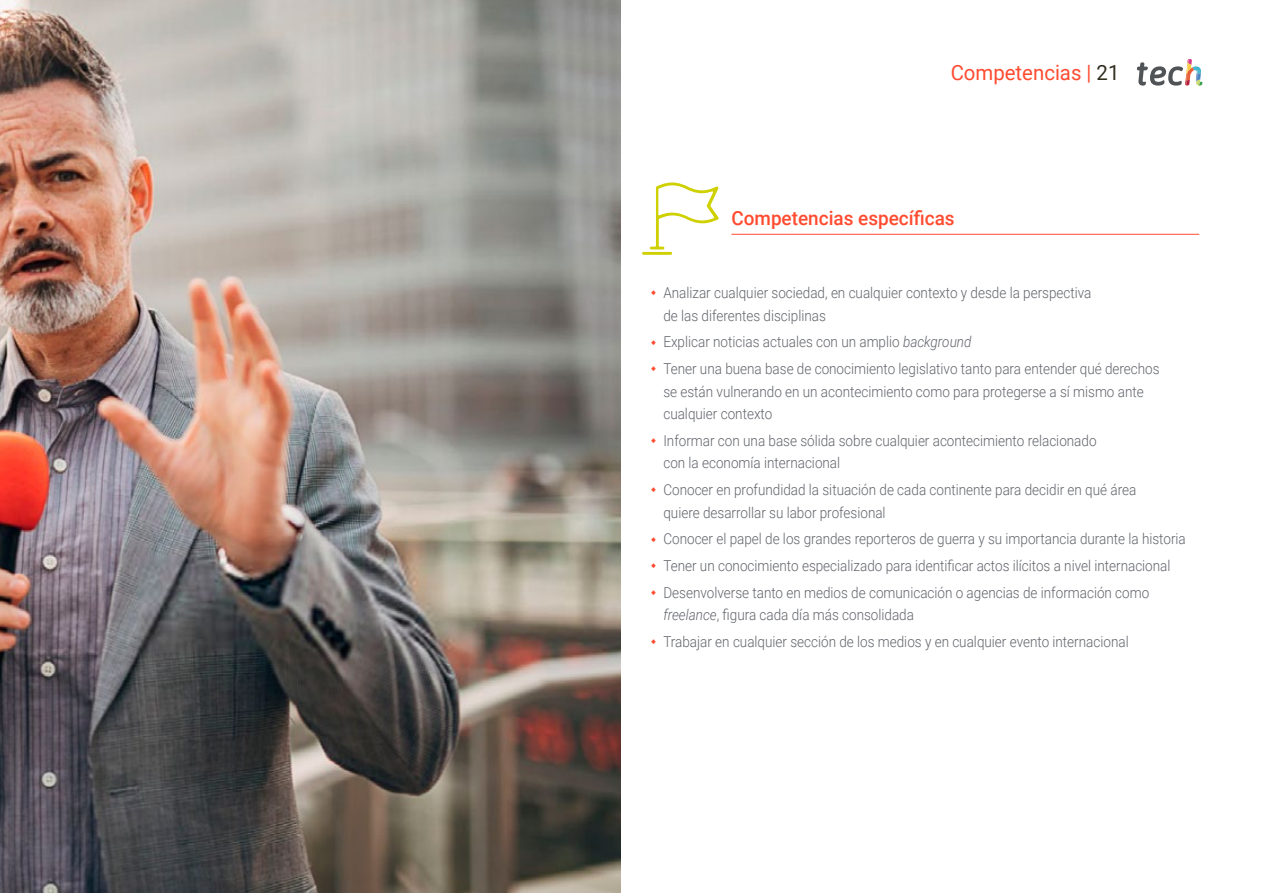
<style>
.page{position:relative;width:1263px;height:893px;background:#fff}
.page>*{position:absolute;margin:0;border:0;box-sizing:border-box;transform-origin:0 0}
.t1{font:21px "Roboto";color:#ff4b30}
.t2{font:500 19.5px "Roboto";color:#ff4b30}
.t3{font:300 15px/22.5px "Roboto";color:#61646a;scale:.9 1}
.s1{color:#312e20}
.s2{font-style:italic}
</style>
<div class="page">
<img style="left:0;top:0;width:621px;height:893px">
<hr style="left:731px;top:234px;width:468px;height:1px;background:#ff4b30">
<hr style="left:642px;top:252px;width:30px;height:3px;background:#cfd000">
<svg style="left:650px;top:182px;width:69px;height:67px"></svg>
<svg style="left:1137px;top:59px;width:65px;height:27px"></svg>
<h1 class="t1" style="left:951px;top:57px;width:170px">Competencias | <span class="s1">21</span></h1>
<h2 class="t2" style="left:731px;top:205px;width:225px">Competencias específicas</h2>
<p class="t3" style="left:663px;top:281px;width:477px">Analizar cualquier sociedad, en cualquier contexto y desde la perspectiva de las diferentes disciplinas</p>
<p class="t3" style="left:663px;top:328px;width:553px;line-height:26.7px">Explicar noticias actuales con un amplio <span class="s2">background<br></span>Tener una buena base de conocimiento legislativo tanto para entender qué derechos</p>
<p class="t3" style="left:663px;top:380px;width:535px">se están vulnerando en un acontecimiento como para protegerse a sí mismo ante cualquier contexto</p>
<p class="t3" style="left:663px;top:429px;width:483px">Informar con una base sólida sobre cualquier acontecimiento relacionado con la economía internacional</p>
<p class="t3" style="left:663px;top:478px;width:527px">Conocer en profundidad la situación de cada continente para decidir en qué área quiere desarrollar su labor profesional</p>
<p class="t3" style="left:663px;top:525px;width:582px;line-height:26.7px">Conocer el papel de los grandes reporteros de guerra y su importancia durante la historia<br>Tener un conocimiento especializado para identificar actos ilícitos a nivel internacional<br>Desenvolverse tanto en medios de comunicación o agencias de información como</p>
<p class="t3" style="left:663px;top:601px;width:518px;line-height:26.7px"><span class="s2">freelance</span>, figura cada día más consolidada<br>Trabajar en cualquier sección de los medios y en cualquier evento internacional</p>
</div>
